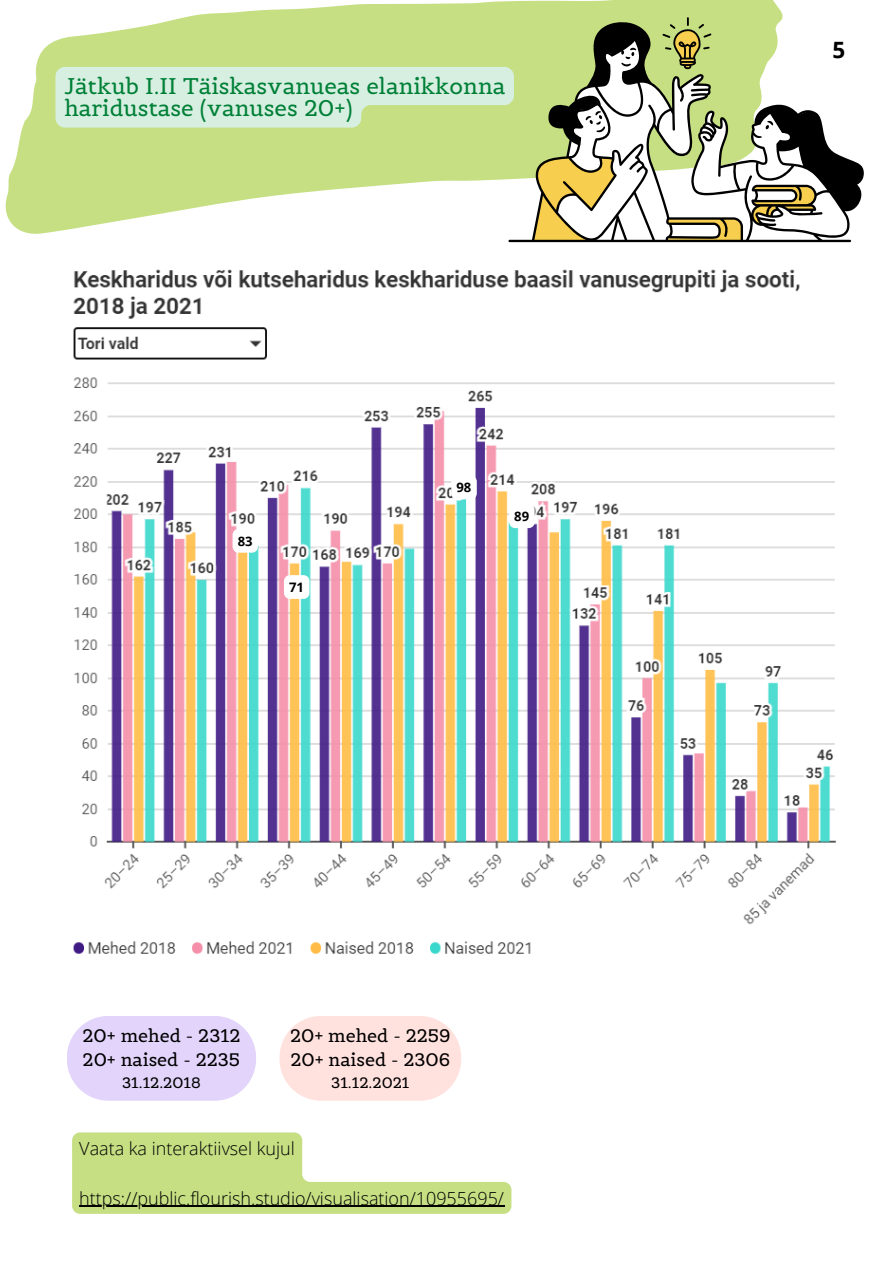
<style>
.page{position:relative;width:893px;height:1264px;background:#fff}
.page>*{position:absolute;margin:0;border:0;box-sizing:border-box;transform-origin:0 0}
.t1{font:22.5px/22.5px "Belgrano";color:#008037}
.t2{font:700 22.5px "Open Sans";color:#000}
.t3{font:300 18px "Open Sans";color:#000}
.t4{font:18px "Belgrano";color:#000}
.t5{font:15px "Belgrano";color:#000}
.t6{font:700 13.05px "Open Sans";color:#000}
</style>
<div class="page">
<svg style="left:5px;top:0;width:778px;height:234px;fill:#c5df82"></svg>
<svg style="left:55px;top:67px;width:453px;height:61px;background:#d4ecd4"></svg>
<svg style="left:508px;top:21px;width:356px;height:221px"></svg>
<svg style="left:585px;top:111px;width:20px;height:21px"></svg>
<svg style="left:765px;top:121px;width:8px;height:8px"></svg>
<svg style="left:621px;top:48px;width:15px;height:18px"></svg>
<svg style="left:662px;top:17px;width:49px;height:52px;background:#abb663"></svg>
<svg style="left:67px;top:1016px;width:189px;height:84px;background:#e4d7fa"></svg>
<svg style="left:279px;top:1016px;width:182px;height:84px;background:#ffe3e1"></svg>
<img style="left:73px;top:269px;width:763px;height:685px">
<svg style="left:232px;top:529px;width:26px;height:23px"></svg>
<svg style="left:284px;top:575px;width:25px;height:24px"></svg>
<svg style="left:72px;top:1132px;width:439px;height:81px"></svg>
<hr style="left:79px;top:1205px;width:425px;height:1px;background:#000">
<svg style="left:451px;top:475px;width:26px;height:24px"></svg>
<svg style="left:509px;top:504px;width:25px;height:24px"></svg>
<p class="t1" style="left:64px;top:75px;width:442px">Jätkub I.II Täiskasvanueas elanikkonna haridustase (vanuses 20+)</p>
<p class="t6" style="left:238px;top:532px;width:16px">83</p>
<p class="t6" style="left:289px;top:578px;width:16px">71</p>
<p class="t6" style="left:456px;top:478px;width:16px">98</p>
<p class="t6" style="left:514px;top:507px;width:16px">89</p>
<p class="t4" style="left:82px;top:1023px;width:159px">20+ mehed - 2312</p>
<p class="t4" style="left:83px;top:1048px;width:159px">20+ naised - 2235</p>
<p class="t5" style="left:122px;top:1072px;width:80px">31.12.2018</p>
<p class="t4" style="left:290px;top:1023px;width:162px">20+ mehed - 2259</p>
<p class="t4" style="left:290px;top:1048px;width:161px">20+ naised - 2306</p>
<p class="t5" style="left:331px;top:1072px;width:80px">31.12.2021</p>
<p class="t3" style="left:79px;top:1135px;width:217px">Vaata ka interaktiivsel kujul</p>
<p class="t3" style="left:79px;top:1185px;width:426px">https://public.flourish.studio/visualisation/10955695/</p>
<p class="t2" style="left:832px;top:34px;width:14px">5</p>
</div>
